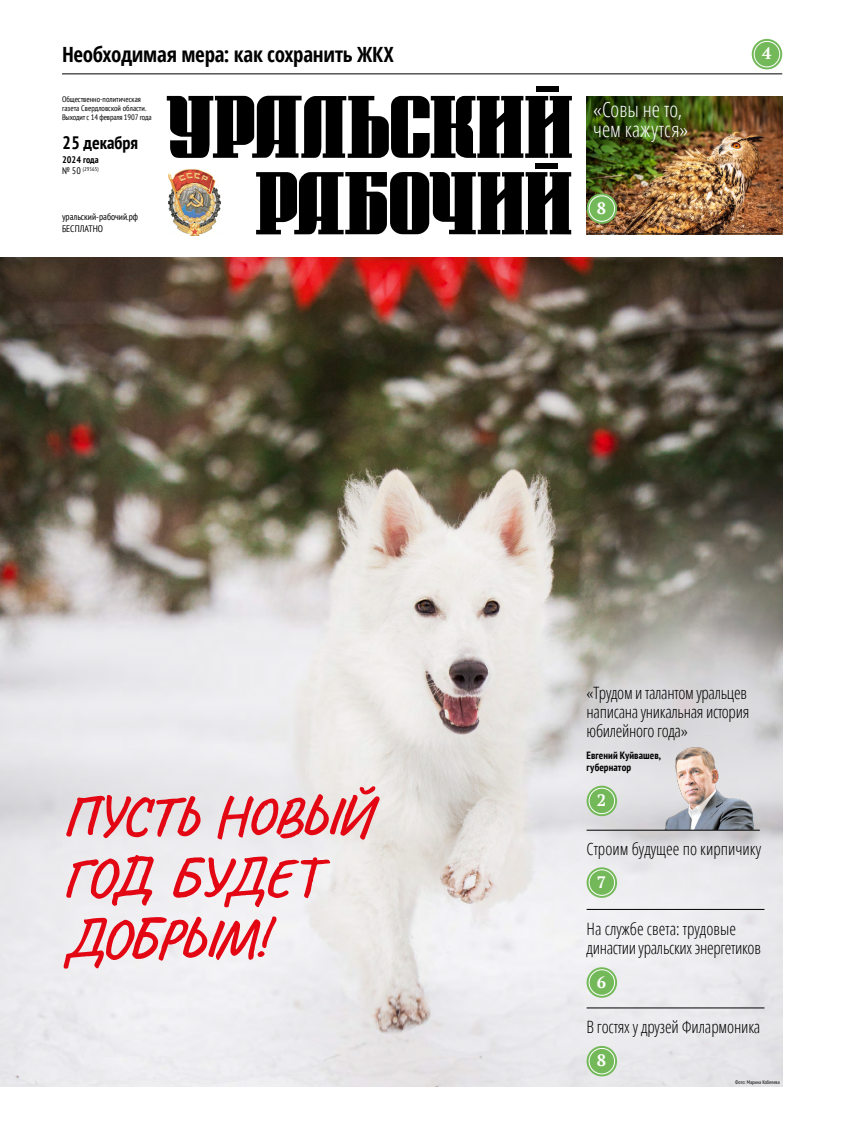
<style>
.page{position:relative;width:845px;height:1134px;background:#fff}
.page>*{position:absolute;margin:0;border:0;box-sizing:border-box;transform-origin:0 0}
.t1{font:55.3px/61.3px "Caveat";letter-spacing:-.045em;color:#e30613}
.t2{font:700 condensed 21px "Open Sans";letter-spacing:-.015em;color:#000}
.t3{font:300 condensed 21px/20px "Open Sans";letter-spacing:.005em;color:#fff}
.t4{font:700 condensed 18px "PT Sans";color:#000}
.t5{font:300 condensed 17px/19px "Open Sans";letter-spacing:-.02em;color:#000}
.t6{font:300 condensed 17px "Open Sans";color:#000}
.t7{font:700 16.5px "PT Serif";color:#fff}
.t8{font:700 condensed 10.5px/11.5px "PT Sans";letter-spacing:.01em;color:#000}
.t9{font:condensed 9.5px/11.5px "PT Sans";color:#000}
.t10{font:700 condensed 9.5px "PT Sans";color:#000}
.t11{font:condensed 8px/9px "PT Sans";color:#000}
.t12{font:condensed 5.5px "PT Sans";color:#000}
.t13{font:condensed 5.2px "PT Sans";color:#000}
.s1{font-size:9.5px}
</style>
<div class="page">
<img style="left:586px;top:96px;width:196px;height:137px">
<img style="left:0;top:257px;width:782px;height:829px">
<svg style="left:586px;top:786px;width:31px;height:30px"></svg>
<div style="left:588px;top:788px;width:27px;height:26px;border:1px solid #fff;border-radius:50%"></div>
<svg style="left:586px;top:867px;width:31px;height:31px"></svg>
<div style="left:588px;top:869px;width:27px;height:27px;border:1px solid #fff;border-radius:50%"></div>
<img style="left:641px;top:730px;width:117px;height:100px">
<svg style="left:586px;top:967px;width:31px;height:31px"></svg>
<div style="left:588px;top:969px;width:27px;height:27px;border:1px solid #fff;border-radius:50%"></div>
<hr style="left:586px;top:909px;width:178px;height:1px;background:#000">
<hr style="left:586px;top:830px;width:174px;height:1px;background:#000">
<svg style="left:586px;top:1046px;width:31px;height:30px"></svg>
<div style="left:588px;top:1048px;width:27px;height:26px;border:1px solid #fff;border-radius:50%"></div>
<hr style="left:586px;top:1007px;width:178px;height:1px;background:#000">
<svg style="left:586px;top:193px;width:31px;height:31px"></svg>
<div style="left:588px;top:195px;width:27px;height:27px;border:1px solid #fff;border-radius:50%"></div>
<hr style="left:62px;top:73px;width:720px;height:1px;background:#000">
<img style="left:189px;top:234px;width:11px;height:2px">
<svg style="left:751px;top:39px;width:31px;height:30px"></svg>
<div style="left:754px;top:41px;width:26px;height:26px;border:1px solid #fff;border-radius:50%"></div>
<svg style="left:167px;top:86px;width:405px;height:148px"></svg>
<hr style="left:586px;top:233px;width:196px;height:1px;background:#1b1b1a">
<p class="t2" style="left:62px;top:40px;width:333px">Необходимая мера: как сохранить ЖКХ</p>
<p class="t7" style="left:762px;top:43px;width:11px">4</p>
<p class="t3" style="left:593px;top:98px;width:97px">«Совы не то, чем кажутся»</p>
<p class="t11" style="left:62px;top:94px;width:91px">Общественно-политическая газета Свердловской области.<br>Выходит с 14 февраля 1907 года</p>
<p class="t4" style="left:62px;top:131px;width:78px">25 декабря</p>
<p class="t10" style="left:62px;top:153px;width:38px">2024 года</p>
<p class="t12" style="left:62px;top:166px;width:38px"><span class="s1">№ 50</span> (29565)</p>
<p class="t9" style="left:62px;top:211px;width:78px">уральский-рабочий.рф<br>БЕСПЛАТНО</p>
<p class="t7" style="left:597px;top:197px;width:11px">8</p>
<h1 class="t1" style="left:62px;top:785px;width:310px">ПУСТЬ НОВЫЙ<br>ГОД БУДЕТ<br>ДОБРЫМ!</h1>
<p class="t5" style="left:586px;top:682px;width:164px">«Трудом и талантом уральцев написана уникальная история юбилейного года»</p>
<p class="t8" style="left:586px;top:749px;width:76px">Евгений Куйвашев, губернатор</p>
<p class="t7" style="left:597px;top:789px;width:11px">2</p>
<p class="t6" style="left:586px;top:837px;width:176px">Строим будущее по кирпичику</p>
<p class="t7" style="left:597px;top:871px;width:11px">7</p>
<p class="t5" style="left:586px;top:919px;width:176px">На службе света: трудовые династии уральских энергетиков</p>
<p class="t7" style="left:597px;top:971px;width:11px">6</p>
<p class="t5" style="left:586px;top:1016px;width:175px">В гостях у друзей Филармоника</p>
<p class="t7" style="left:597px;top:1049px;width:11px">8</p>
<p class="t13" style="left:735px;top:1079px;width:46px">Фото: Марина Кобелева</p>
</div>
